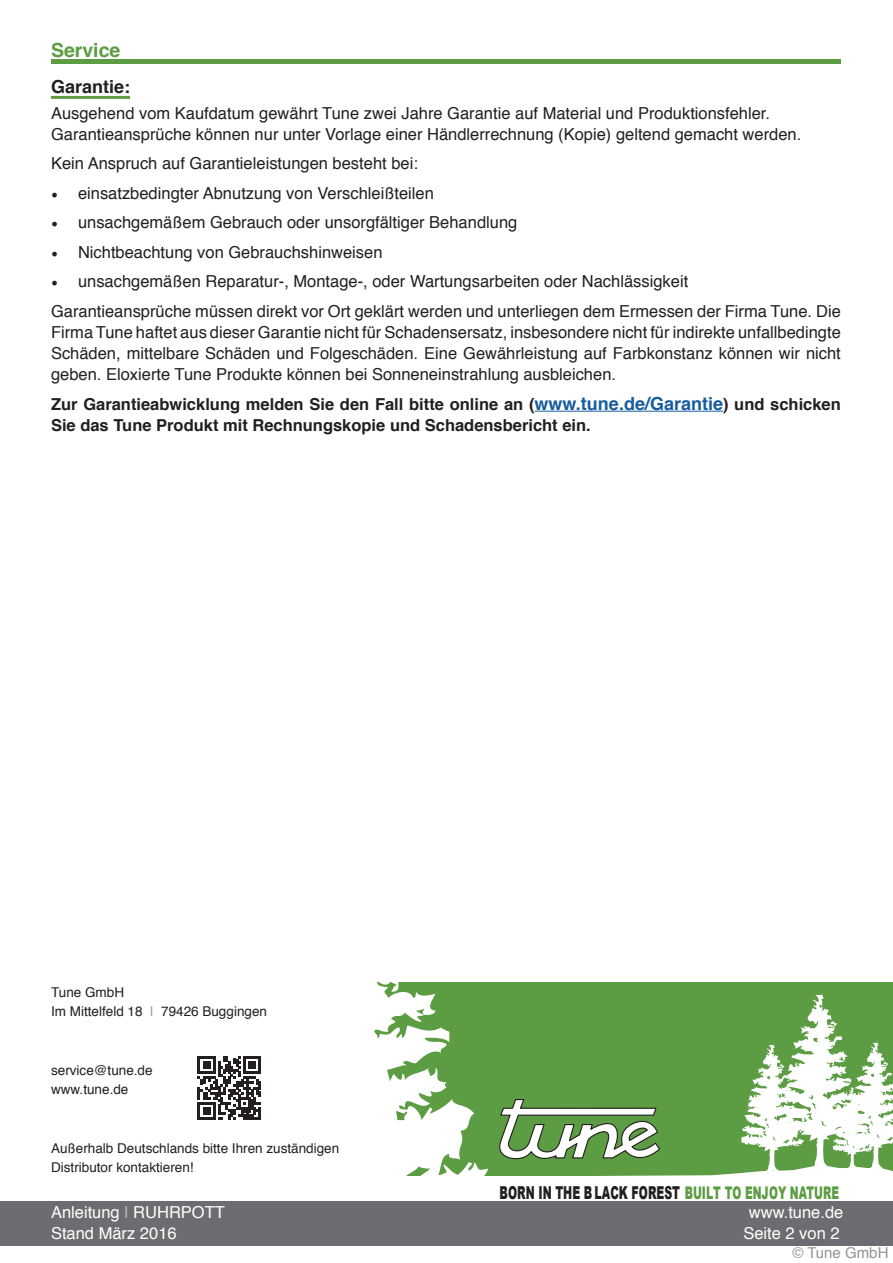
<style>
.page{position:relative;width:893px;height:1263px;background:#fff}
.page>*{position:absolute;margin:0;border:0;box-sizing:border-box;transform-origin:0 0}
.t1{font:700 19.5px "Helvetica";color:#5c9c43}
.t2{font:700 18px "Helvetica";color:#231f20}
.t3{font:900 17.85px "Arial";color:#231f20;scale:.61 1}
.t4{font:16.5px/21px "Helvetica";color:#231f20}
.t5{font:700 16.5px/21px "Helvetica";color:#231f20}
.t6{font:16.5px "Helvetica";color:#fff}
.t7{font:15px "Helvetica";color:#939598}
.t8{font:13.5px/19.5px "Helvetica";color:#231f20}
.s1{font-family:"Minion Pro";font-size:18px}
.s2{font-size:18px;color:#175d9e}
.s3{color:#939598}
.s4{font-size:17.4px;color:#5c9c43}
.s5{color:#bcbdc0}
</style>
<div class="page">
<div style="left:0;top:1201px;width:893px;height:44px;background:#6c6d70"></div>
<div style="left:0;top:982px;width:893px;height:194px;background:#5c9c43"></div>
<div style="left:0;top:982px;width:233px;height:194px;background:#fff"></div>
<svg style="left:233px;top:982px;width:232px;height:194px;background:#e7f0e3"></svg>
<svg style="left:465px;top:994px;width:427px;height:182px"></svg>
<svg style="left:198px;top:1056px;width:63px;height:64px;background:#777576"></svg>
<hr style="left:51px;top:96px;width:79px;height:3px;background:#5c9c43">
<hr style="left:535px;top:411px;width:188px;height:1px;background:#175d9e">
<div style="left:51px;top:59px;width:790px;height:5px;background:#5c9c43"></div>
<p class="t1" style="left:51px;top:35px;width:71px">Service</p>
<p class="t2" style="left:51px;top:72px;width:81px">Garantie:</p>
<p class="t4" style="left:51px;top:103px;width:752px">Ausgehend vom Kaufdatum gewährt Tune zwei Jahre Garantie auf Material und Produktionsfehler.<br>Garantieansprüche können nur unter Vorlage einer Händlerrechnung (Kopie) geltend gemacht werden.</p>
<p class="t4" style="left:51px;top:153px;width:368px">Kein Anspruch auf Garantieleistungen besteht bei:</p>
<p class="t4" style="left:51px;top:183px;width:384px"><span class="s1">•</span> einsatzbedingter Abnutzung von Verschleißteilen</p>
<p class="t4" style="left:51px;top:212px;width:468px"><span class="s1">•</span> unsachgemäßem Gebrauch oder unsorgfältiger Behandlung</p>
<p class="t4" style="left:51px;top:242px;width:333px"><span class="s1">•</span> Nichtbeachtung von Gebrauchshinweisen</p>
<p class="t4" style="left:51px;top:267px;width:791px;line-height:29.5px"><span class="s1">•</span> unsachgemäßen Reparatur-, Montage-, oder Wartungsarbeiten oder Nachlässigkeit<br>Garantieansprüche müssen direkt vor Ort geklärt werden und unterliegen dem Ermessen der Firma Tune. Die</p>
<p class="t4" style="left:51px;top:322px;width:791px;text-align:justify">Firma Tune haftet aus dieser Garantie nicht für Schadensersatz, insbesondere nicht für indirekte unfallbedingte Schäden, mittelbare Schäden und Folgeschäden. Eine Gewährleistung auf Farbkonstanz können wir nicht geben. Eloxierte Tune Produkte können bei Sonneneinstrahlung ausbleichen.</p>
<p class="t5" style="left:51px;top:394px;width:791px">Zur Garantieabwicklung melden Sie den Fall bitte online an (<span class="s2">www.tune.de/Garantie</span>) und schicken<br>Sie das Tune Produkt mit Rechnungskopie und Schadensbericht ein.</p>
<p class="t8" style="left:51px;top:982px;width:217px">Tune GmbH<br>Im Mittelfeld 18 <span class="s3">|</span> 79426 Buggingen</p>
<p class="t8" style="left:51px;top:1060px;width:103px">service@tune.de www.tune.de</p>
<p class="t8" style="left:51px;top:1138px;width:290px">Außerhalb Deutschlands bitte Ihren zuständigen<br>Distributor kontaktieren!</p>
<p class="t3" style="left:500px;top:1179px;width:558px">BORN IN THE B LACK FOREST <span class="s4">BUILT TO ENJOY NATURE</span></p>
<p class="t6" style="left:51px;top:1200px;width:175px">Anleitung <span class="s5">|</span> RUHRPOTT</p>
<p class="t6" style="left:749px;top:1200px;width:96px">www.tune.de</p>
<p class="t6" style="left:51px;top:1221px;width:127px">Stand März 2016</p>
<p class="t6" style="left:743px;top:1221px;width:98px">Seite 2 von 2</p>
<p class="t7" style="left:792px;top:1241px;width:98px">© Tune GmbH</p>
</div>
